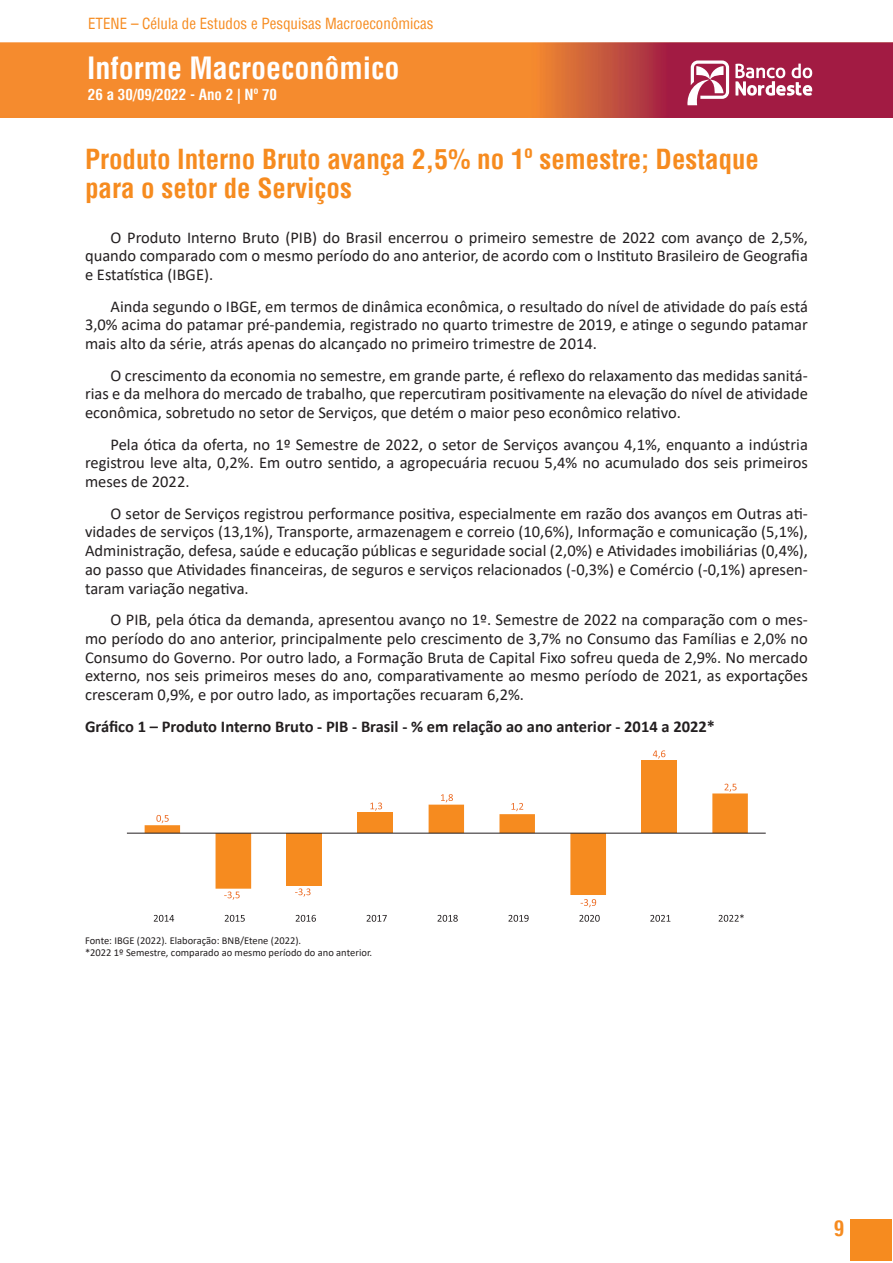
<style>
.page{position:relative;width:893px;height:1263px;background:#fff}
.page>*{position:absolute;margin:0;border:0;box-sizing:border-box;transform-origin:0 0}
.t1{font:700 condensed 30px "Helvetica";color:#fff}
.MS_Tit_1{font:700 condensed 27px/29.1px "Helvetica";color:#f68b1f}
.t2{font:700 condensed 21px "Helvetica";color:#f68b1f}
.MS_Corpo{font:16.5px/18.8px "Calibri";color:#231f20;text-align:justify}
.MS_Tit_Fig_Tab_Graf{font:700 16.5px "Calibri";color:#231f20}
.t3{font:condensed 15px "Helvetica";color:#f68b1f}
.t4{font:700 condensed 15px "Helvetica";color:#fff}
.MS_Fonte{font:10.5px/12px "Calibri";color:#231f20}
</style>
<div class="page">
<img style="left:0;top:43px;width:893px;height:75px">
<svg style="left:686px;top:61px;width:43px;height:44px"></svg>
<svg style="left:735px;top:64px;width:77px;height:32px"></svg>
<div style="left:850px;top:1219px;width:42px;height:41px;background:#f68b1f"></div>
<div style="left:641px;top:760px;width:36px;height:73px;background:#f68b1f"></div>
<svg style="left:145px;top:793px;width:603px;height:102px"></svg>
<hr style="left:127px;top:833px;width:639px;height:1px;background:#231f20">
<svg style="left:156px;top:813px;width:14px;height:14px"></svg>
<svg style="left:223px;top:890px;width:18px;height:10px"></svg>
<svg style="left:294px;top:887px;width:18px;height:10px"></svg>
<svg style="left:369px;top:801px;width:14px;height:13px"></svg>
<svg style="left:440px;top:793px;width:14px;height:13px"></svg>
<svg style="left:511px;top:802px;width:13px;height:13px"></svg>
<svg style="left:652px;top:750px;width:14px;height:9px"></svg>
<svg style="left:724px;top:783px;width:13px;height:12px"></svg>
<svg style="left:154px;top:915px;width:20px;height:7px"></svg>
<svg style="left:225px;top:915px;width:20px;height:7px"></svg>
<svg style="left:296px;top:915px;width:20px;height:7px"></svg>
<svg style="left:367px;top:915px;width:20px;height:7px"></svg>
<svg style="left:437px;top:915px;width:21px;height:7px"></svg>
<svg style="left:508px;top:915px;width:21px;height:7px"></svg>
<svg style="left:579px;top:899px;width:21px;height:23px"></svg>
<svg style="left:650px;top:915px;width:20px;height:7px"></svg>
<svg style="left:719px;top:914px;width:25px;height:8px"></svg>
<p class="t3" style="left:88px;top:14px;width:347px">ETENE – Célula de Estudos e Pesquisas Macroeconômicas</p>
<h1 class="t1" style="left:87px;top:49px;width:314px">Informe Macroeconômico</h1>
<p class="t4" style="left:88px;top:86px;width:191px">26 a 30/09/2022 - Ano 2 | Nº 70</p>
<p class="MS_Tit_1" style="left:85px;top:145px;width:676px">Produto Interno Bruto avança 2,5% no 1º semestre; Destaque para o setor de Serviços</p>
<p class="MS_Corpo" style="left:85px;top:227px;width:724px;text-indent:26px">O Produto Interno Bruto (PIB) do Brasil encerrou o primeiro semestre de 2022 com avanço de 2,5%, quando comparado com o mesmo período do ano anterior, de acordo com o Instituto Brasileiro de Geografia e Estatística (IBGE).</p>
<p class="MS_Corpo" style="left:85px;top:296px;width:724px;text-indent:26px">Ainda segundo o IBGE, em termos de dinâmica econômica, o resultado do nível de atividade do país está 3,0% acima do patamar pré-pandemia, registrado no quarto trimestre de 2019, e atinge o segundo patamar mais alto da série, atrás apenas do alcançado no primeiro trimestre de 2014.</p>
<p class="MS_Corpo" style="left:85px;top:365px;width:724px;text-indent:26px">O crescimento da economia no semestre, em grande parte, é reflexo do relaxamento das medidas sanitá&shy;rias e da melhora do mercado de trabalho, que repercutiram positivamente na elevação do nível de atividade econômica, sobretudo no setor de Serviços, que detém o maior peso econômico relativo.</p>
<p class="MS_Corpo" style="left:85px;top:434px;width:724px;text-indent:26px">Pela ótica da oferta, no 1º Semestre de 2022, o setor de Serviços avançou 4,1%, enquanto a indústria registrou leve alta, 0,2%. Em outro sentido, a agropecuária recuou 5,4% no acumulado dos seis primeiros meses de 2022.</p>
<p class="MS_Corpo" style="left:85px;top:503px;width:724px;text-indent:26px">O setor de Serviços registrou performance positiva, especialmente em razão dos avanços em Outras ati&shy;vidades de serviços (13,1%), Transporte, armazenagem e correio (10,6%), Informação e comunicação (5,1%), Administração, defesa, saúde e educação públicas e seguridade social (2,0%) e Atividades imobiliárias (0,4%), ao passo que Atividades financeiras, de seguros e serviços relacionados (-0,3%) e Comércio (-0,1%) apresen&shy;taram variação negativa.</p>
<p class="MS_Corpo" style="left:85px;top:610px;width:724px;text-indent:26px">O PIB, pela ótica da demanda, apresentou avanço no 1º. Semestre de 2022 na comparação com o mes&shy;mo período do ano anterior, principalmente pelo crescimento de 3,7% no Consumo das Famílias e 2,0% no Consumo do Governo. Por outro lado, a Formação Bruta de Capital Fixo sofreu queda de 2,9%. No mercado externo, nos seis primeiros meses do ano, comparativamente ao mesmo período de 2021, as exportações cresceram 0,9%, e por outro lado, as importações recuaram 6,2%.</p>
<p class="MS_Tit_Fig_Tab_Graf" style="left:85px;top:714px;width:631px">Gráfico 1 – Produto Interno Bruto - PIB - Brasil - % em relação ao ano anterior - 2014 a 2022*</p>
<p class="MS_Fonte" style="left:85px;top:934px;width:289px">Fonte: IBGE (2022). Elaboração: BNB/Etene (2022).<br>*2022 1º Semestre, comparado ao mesmo período do ano anterior.</p>
<p class="t2" style="left:834px;top:1215px;width:12px">9</p>
</div>
